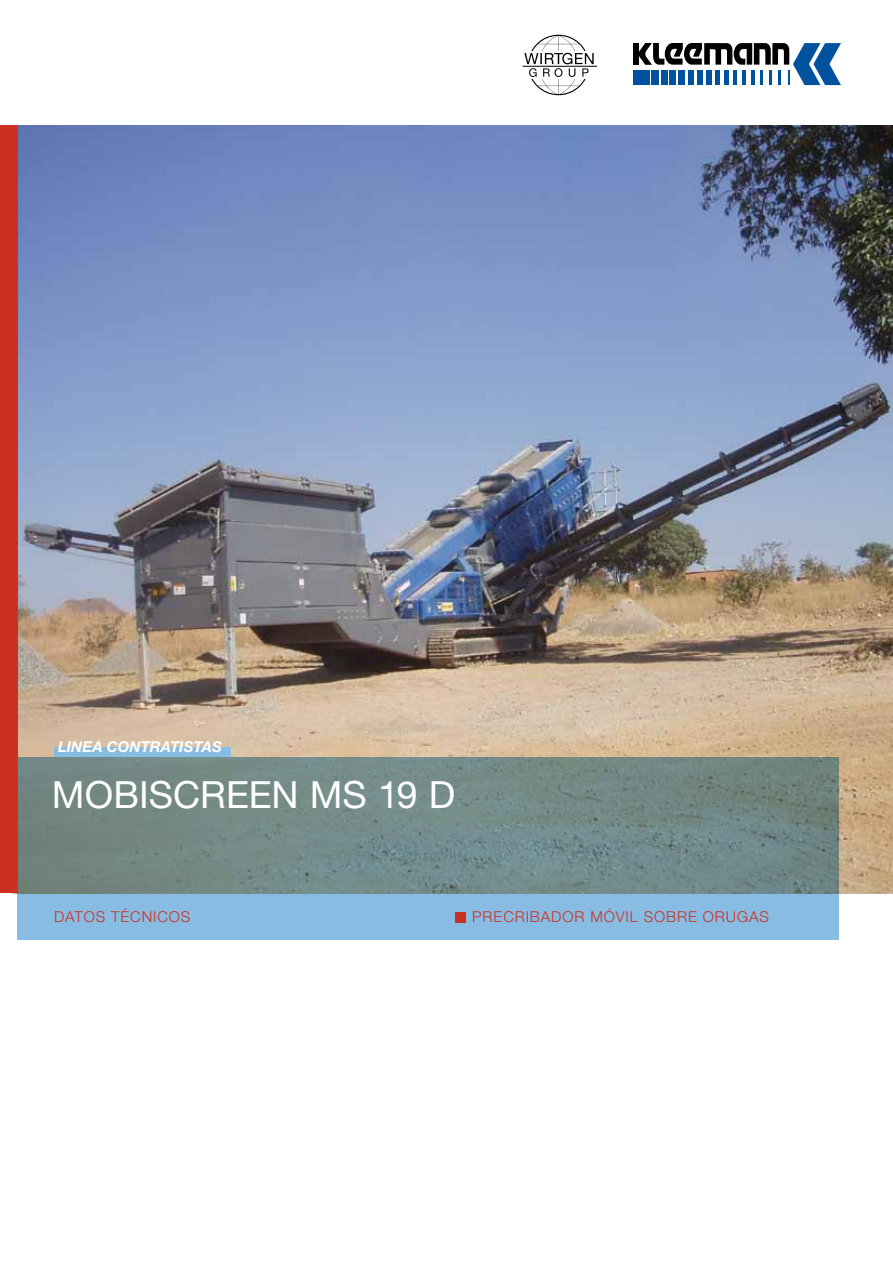
<style>
.page{position:relative;width:893px;height:1263px;background:#fff}
.page>*{position:absolute;margin:0;border:0;box-sizing:border-box;transform-origin:0 0}
.t1{font:37.5px "Helvetica Neue";color:#fff}
.t2{font:300 15px "Helvetica Neue";letter-spacing:.06em;color:#cb3023}
.t3{font:italic 700 15px "Helvetica Neue";color:#fff}
</style>
<div class="page">
<img style="left:17px;top:125px;width:876px;height:768px">
<svg style="left:17px;top:757px;width:822px;height:183px;background:#77959d"></svg>
<div style="left:0;top:125px;width:17px;height:768px;background:#cb3023"></div>
<div style="left:633px;top:43px;width:6px;height:22px;background:#000"></div>
<div style="left:633px;top:71px;width:8px;height:14px;background:#00519e"></div>
<svg style="left:638px;top:43px;width:203px;height:42px"></svg>
<svg style="left:523px;top:35px;width:74px;height:60px"></svg>
<div style="left:455px;top:912px;width:11px;height:10px;background:#cb3023"></div>
<div style="left:54px;top:747px;width:176px;height:10px;background:#88bce2"></div>
<p class="t3" style="left:58px;top:737px;width:165px">LINEA CONTRATISTAS</p>
<h1 class="t1" style="left:52px;top:772px;width:405px">MOBISCREEN MS 19 D</h1>
<p class="t2" style="left:54px;top:908px;width:138px">DATOS TÉCNICOS</p>
<p class="t2" style="left:472px;top:908px;width:81px">PRECRIBADO</p>
<p class="t2" style="left:574px;top:908px;width:186px">R MÓVIL SOBRE ORUGAS</p>
</div>
